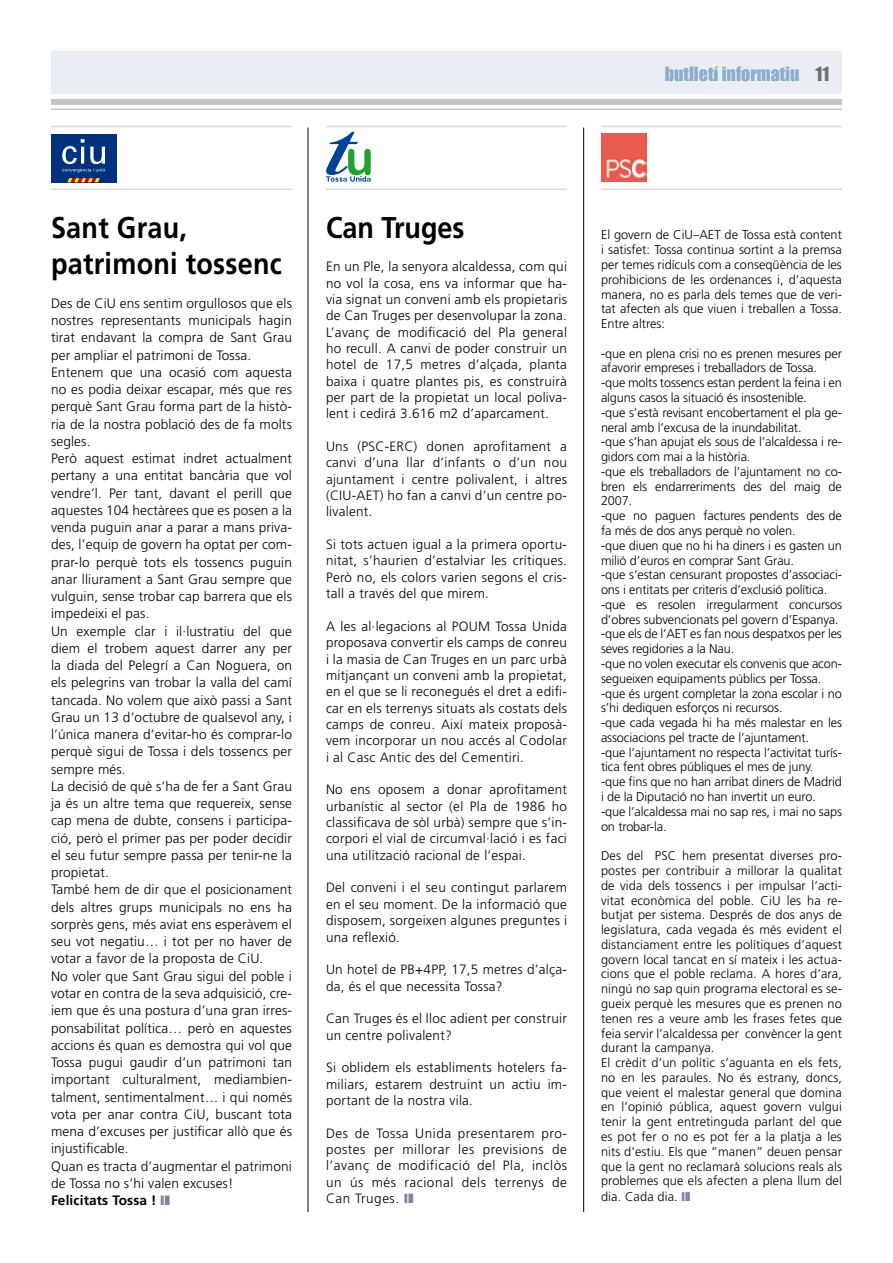
<style>
.page{position:relative;width:893px;height:1263px;background:#fff}
.page>*{position:absolute;margin:0;border:0;box-sizing:border-box;transform-origin:0 0}
.t1{font:700 30px/36px "Frutiger LT Std";letter-spacing:.01em;color:#000;scale:.9 1}
.t2{font:18px "Impact";color:#8cadcd}
.t3{font:300 13.65px/17.2px "Frutiger LT Std";letter-spacing:.01em;color:#000}
.t4{font:700 13.65px "Frutiger LT Std";letter-spacing:.01em;color:#000}
.t5{font:300 13.5px/16.4px "Frutiger LT Std";letter-spacing:.02em;color:#000;text-align:justify}
.t6{font:300 12.75px/14.9px "Frutiger LT Std";letter-spacing:-.01em;color:#000;text-align:justify}
.t7{font:300 12.75px/14.9px "Frutiger LT Std";letter-spacing:.01em;color:#000}
.s1{color:#707173}
</style>
<div class="page">
<div style="left:51px;top:99px;width:791px;height:6px;background:#c5c6c8"></div>
<hr style="left:51px;top:108px;width:791px;height:2px;background:#c5c6c8">
<div style="left:51px;top:51px;width:790px;height:43px;background:#eaeef4"></div>
<img style="left:601px;top:134px;width:46px;height:48px">
<hr style="left:308px;top:128px;width:1px;height:1084px;background:#000">
<hr style="left:583px;top:128px;width:1px;height:1084px;background:#000">
<div style="left:51px;top:134px;width:65px;height:48px;background:#00317e"></div>
<svg style="left:62px;top:139px;width:43px;height:33px"></svg>
<svg style="left:67px;top:178px;width:33px;height:4px"></svg>
<svg style="left:326px;top:132px;width:45px;height:50px"></svg>
<hr style="left:326px;top:126px;width:241px;height:1px;background:#d9dadb">
<hr style="left:51px;top:126px;width:241px;height:1px;background:#d9dadb">
<hr style="left:601px;top:126px;width:241px;height:1px;background:#d9dadb">
<hr style="left:326px;top:189px;width:241px;height:1px;background:#d9dadb">
<hr style="left:51px;top:189px;width:241px;height:1px;background:#d9dadb">
<hr style="left:601px;top:189px;width:241px;height:1px;background:#d9dadb">
<h2 class="t2" style="left:665px;top:60px;width:166px">butlletí informatiu <span class="s1">11</span></h2>
<h1 class="t1" style="left:51px;top:210px;width:258px">Sant Grau, patrimoni tossenc</h1>
<p class="t3" style="left:51px;top:295px;width:242px">Des de CiU ens sentim orgullosos que els nostres representants municipals hagin tirat endavant la compra de Sant Grau per ampliar el patrimoni de Tossa.<br>Entenem que una ocasió com aquesta no es podia deixar escapar, més que res perquè Sant Grau forma part de la histò&shy;ria de la nostra població des de fa molts segles.<br>Però aquest estimat indret actualment pertany a una entitat bancària que vol vendre’l. Per tant, davant el perill que aquestes 104 hectàrees que es posen a la venda puguin anar a parar a mans priva&shy;des, l’equip de govern ha optat per com&shy;prar-lo perquè tots els tossencs puguin anar lliurament a Sant Grau sempre que vulguin, sense trobar cap barrera que els impedeixi el pas.<br>Un exemple clar i il·lustratiu del que diem el trobem aquest darrer any per la diada del Pelegrí a Can Noguera, on els pelegrins van trobar la valla del camí tancada. No volem que això passi a Sant Grau un 13 d’octubre de qualsevol any, i l’única manera d’evitar-ho és comprar-lo perquè sigui de Tossa i dels tossencs per sempre més.<br>La decisió de què s’ha de fer a Sant Grau ja és un altre tema que requereix, sense cap mena de dubte, consens i participa&shy;ció, però el primer pas per poder decidir el seu futur sempre passa per tenir-ne la propietat.<br>També hem de dir que el posicionament dels altres grups municipals no ens ha sorprès gens, més aviat ens esperàvem el seu vot negatiu… i tot per no haver de votar a favor de la proposta de CiU.<br>No voler que Sant Grau sigui del poble i votar en contra de la seva adquisició, cre&shy;iem que és una postura d’una gran irres&shy;ponsabilitat política… però en aquestes accions és quan es demostra qui vol que Tossa pugui gaudir d’un patrimoni tan important culturalment, mediambien&shy;talment, sentimentalment… i qui només vota per anar contra CiU, buscant tota mena d’excuses per justificar allò que és injustificable.<br>Quan es tracta d’augmentar el patrimoni de Tossa no s’hi valen excuses!</p>
<p class="t4" style="left:51px;top:1192px;width:107px">Felicitats Tossa !</p>
<h1 class="t1" style="left:326px;top:210px;width:155px">Can Truges</h1>
<p class="t5" style="left:326px;top:259px;width:242px">En un Ple, la senyora alcaldessa, com qui no vol la cosa, ens va informar que ha&shy;via signat un conveni amb els propietaris de Can Truges per desenvolupar la zona.<br>L’avanç de modificació del Pla general ho recull. A canvi de poder construir un hotel de 17,5 metres d’alçada, planta baixa i quatre plantes pis, es construirà per part de la propietat un local poliva&shy;lent i cedirá 3.616 m2 d’aparcament.</p>
<p class="t5" style="left:326px;top:438px;width:242px">Uns (PSC-ERC) donen aprofitament a canvi d’una llar d’infants o d’un nou ajuntament i centre polivalent, i altres (CIU-AET) ho fan a canvi d’un centre po&shy;livalent.</p>
<p class="t5" style="left:326px;top:536px;width:242px">Si tots actuen igual a la primera oportu&shy;nitat, s’haurien d’estalviar les crítiques.<br>Però no, els colors varien segons el cris&shy;tall a través del que mirem.</p>
<p class="t5" style="left:326px;top:618px;width:242px">A les al·legacions al POUM Tossa Unida proposava convertir els camps de conreu i la masia de Can Truges en un parc urbà mitjançant un conveni amb la propietat, en el que se li reconegués el dret a edifi&shy;car en els terrenys situats als costats dels camps de conreu. Així mateix proposà&shy;vem incorporar un nou accés al Codolar i al Casc Antic des del Cementiri.</p>
<p class="t5" style="left:326px;top:782px;width:242px">No ens oposem a donar aprofitament urbanístic al sector (el Pla de 1986 ho classificava de sòl urbà) sempre que s’in&shy;corpori el vial de circumval·lació i es faci una utilització racional de l’espai.</p>
<p class="t5" style="left:326px;top:880px;width:242px">Del conveni i el seu contingut parlarem en el seu moment. De la informació que disposem, sorgeixen algunes preguntes i una reflexió.</p>
<p class="t5" style="left:326px;top:961px;width:242px">Un hotel de PB+4PP, 17,5 metres d’alça&shy;da, és el que necessita Tossa?</p>
<p class="t5" style="left:326px;top:1011px;width:242px">Can Truges és el lloc adient per construir un centre polivalent?</p>
<p class="t5" style="left:326px;top:1060px;width:242px">Si oblidem els establiments hotelers fa&shy;miliars, estarem destruint un actiu im&shy;portant de la nostra vila.</p>
<p class="t5" style="left:326px;top:1125px;width:242px">Des de Tossa Unida presentarem pro&shy;postes per millorar les previsions de l’avanç de modificació del Pla, inclòs un ús més racional dels terrenys de Can Truges.</p>
<p class="t6" style="left:601px;top:228px;width:242px">El govern de CiU–AET de Tossa està content i satisfet: Tossa continua sortint a la premsa per temes ridículs com a conseqüència de les prohibicions de les ordenances i, d’aquesta manera, no es parla dels temes que de veri&shy;tat afecten als que viuen i treballen a Tossa.<br>Entre altres:</p>
<p class="t6" style="left:601px;top:346px;width:242px;text-align:left">-que en plena crisi no es prenen mesures per afavorir empreses i treballadors de Tossa. -que molts tossencs estan perdent la feina i en alguns casos la situació és insostenible.<br>-que s’està revisant encobertament el pla ge&shy;neral amb l’excusa de la inundabilitat.<br>-que s’han apujat els sous de l’alcaldessa i re&shy;gidors com mai a la història.<br>-que els treballadors de l’ajuntament no co&shy;bren els endarreriments des del maig de 2007.<br>-que no paguen factures pendents des de fa més de dos anys perquè no volen.<br>-que diuen que no hi ha diners i es gasten un milió d’euros en comprar Sant Grau.<br>-que s’estan censurant propostes d’associaci&shy;ons i entitats per criteris d’exclusió política. -que es resolen irregularment concursos d’obres subvencionats pel govern d’Espanya. -que els de l’AET es fan nous despatxos per les seves regidories a la Nau.<br>-que no volen executar els convenis que acon&shy;segueixen equipaments públics per Tossa. -que és urgent completar la zona escolar i no s’hi dediquen esforços ni recursos.<br>-que cada vegada hi ha més malestar en les associacions pel tracte de l’ajuntament.<br>-que l’ajuntament no respecta l’activitat turís&shy;tica fent obres públiques el mes de juny.<br>-que fins que no han arribat diners de Madrid i de la Diputació no han invertit un euro. -que l’alcaldessa mai no sap res, i mai no saps on trobar-la.</p>
<p class="t7" style="left:601px;top:848px;width:242px">Des del PSC hem presentat diverses pro&shy;postes per contribuir a millorar la qualitat de vida dels tossencs i per impulsar l’acti&shy;vitat econòmica del poble. CiU les ha re&shy;butjat per sistema. Després de dos anys de legislatura, cada vegada és més evident el distanciament entre les polítiques d’aquest govern local tancat en sí mateix i les actua&shy;cions que el poble reclama. A hores d’ara, ningú no sap quin programa electoral es se&shy;gueix perquè les mesures que es prenen no tenen res a veure amb les frases fetes que feia servir l’alcaldessa per convèncer la gent durant la campanya.<br>El crèdit d’un polític s’aguanta en els fets, no en les paraules. No és estrany, doncs, que veient el malestar general que domina en l’opinió pública, aquest govern vulgui tenir la gent entretinguda parlant del que es pot fer o no es pot fer a la platja a les nits d’estiu. Els que “manen” deuen pensar que la gent no reclamarà solucions reals als problemes que els afecten a plena llum del dia. Cada dia.</p>
</div>
